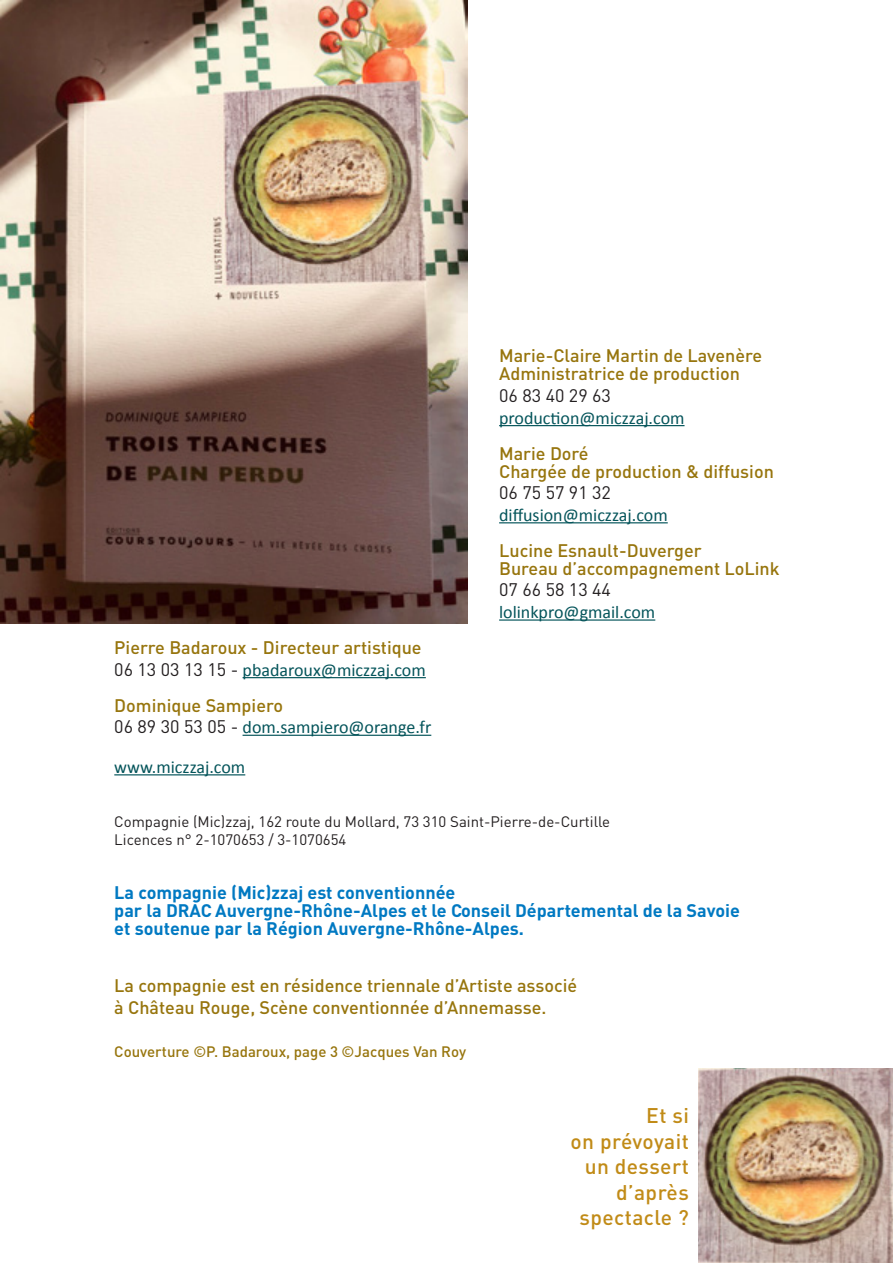
<style>
.page{position:relative;width:893px;height:1263px;background:#fff}
.page>*{position:absolute;margin:0;border:0;box-sizing:border-box;transform-origin:0 0}
.t1{font:500 21px/25.5px "DIN";letter-spacing:.02em;color:#c18b17;text-align:right}
.t2{font:500 18px/18px "DIN";color:#97750d}
.t3{font:18px/21.6px "Calibri";color:#04545a}
.t4{font:700 18px/18px "DIN";color:#0079c2}
.t5{font:18px "DIN";color:#231f20}
.t6{font:15px "DIN";color:#231f20}
.t7{font:500 15px "DIN";color:#97750d}
.s1{font-family:"DIN";color:#231f20}
</style>
<div class="page">
<img style="left:0;top:0;width:467px;height:623px">
<hr style="left:499px;top:425px;width:185px;height:1px;background:#04545a">
<hr style="left:499px;top:522px;width:169px;height:1px;background:#04545a">
<hr style="left:499px;top:619px;width:156px;height:2px;background:#04545a">
<hr style="left:243px;top:677px;width:183px;height:1px;background:#04545a">
<hr style="left:243px;top:735px;width:188px;height:1px;background:#04545a">
<hr style="left:114px;top:774px;width:131px;height:1px;background:#04545a">
<img style="left:698px;top:1069px;width:195px;height:194px">
<p class="t2" style="left:499px;top:346px;width:265px">Marie-Claire Martin de Lavenère<br>Administratrice de production</p>
<p class="t3" style="left:499px;top:385px;width:187px"><span class="s1">06 83 40 29 63‬ </span>production@miczzaj.com</p>
<p class="t2" style="left:499px;top:443px;width:276px">Marie Doré<br>Chargée de production &amp; diffusion</p>
<p class="t5" style="left:499px;top:481px;width:113px">06 75 57 91 32</p>
<p class="t3" style="left:499px;top:504px;width:170px">diffusion@miczzaj.com</p>
<p class="t2" style="left:499px;top:541px;width:282px">Lucine Esnault-Duverger<br>Bureau d’accompagnement LoLink</p>
<p class="t3" style="left:499px;top:580px;width:158px"><span class="s1">07 66 58 13 44 </span>lolinkpro@gmail.com</p>
<p class="t2" style="left:114px;top:638px;width:309px">Pierre Badaroux - Directeur artistique</p>
<p class="t3" style="left:114px;top:659px;width:313px"><span class="s1">06 13 03 13 15 -</span> pbadaroux@miczzaj.com</p>
<p class="t2" style="left:114px;top:695px;width:170px">Dominique Sampiero</p>
<p class="t3" style="left:114px;top:716px;width:318px"><span class="s1">06 89 30 53 05 -</span> dom.sampiero@orange.fr</p>
<p class="t3" style="left:114px;top:756px;width:132px">www.miczzaj.com</p>
<p class="t6" style="left:114px;top:812px;width:497px">Compagnie (Mic)zzaj, 162 route du Mollard, 73 310 Saint-Pierre-de-Curtille</p>
<p class="t6" style="left:114px;top:830px;width:234px">Licences n° 2-1070653 / 3-1070654</p>
<p class="t4" style="left:114px;top:882px;width:627px">La compagnie (Mic)zzaj est conventionnée<br>par la DRAC Auvergne-Rhône-Alpes et le Conseil Départemental de la Savoie</p>
<p class="t4" style="left:114px;top:918px;width:411px">et soutenue par la Région Auvergne-Rhône-Alpes.</p>
<p class="t2" style="left:114px;top:974px;width:464px;line-height:21.6px">La compagnie est en résidence triennale d’Artiste associé à Château Rouge, Scène conventionnée d’Annemasse.</p>
<p class="t7" style="left:114px;top:1042px;width:353px">Couverture ©P. Badaroux, page 3 ©Jacques Van Roy</p>
<p class="t1" style="left:570px;top:1102px;width:120px">Et si<br>on prévoyait un dessert d’après spectacle ?</p>
</div>
